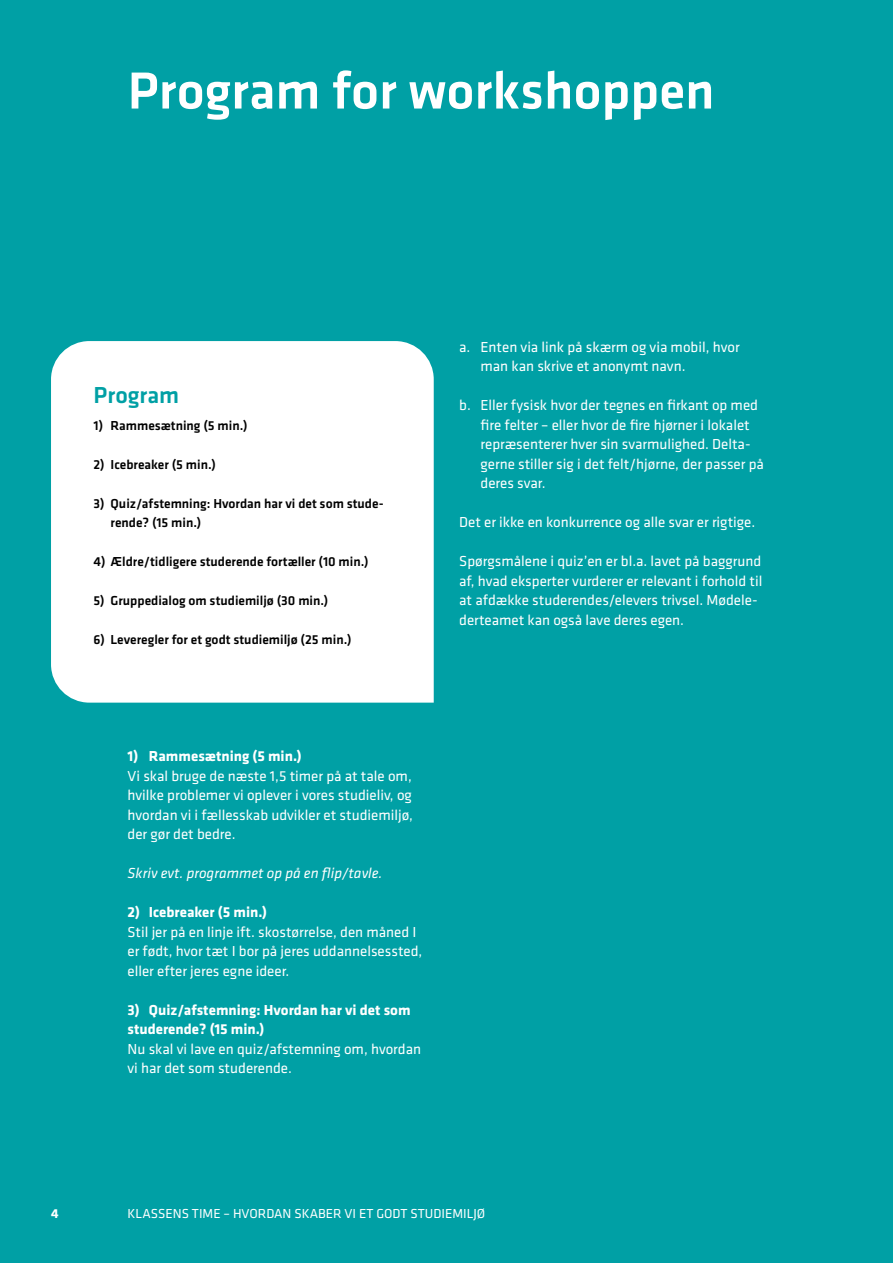
<style>
.page{position:relative;width:893px;height:1263px;background:#00a0a5}
.page>*{position:absolute;margin:0;border:0;box-sizing:border-box;transform-origin:0 0}
.t1{font:500 54px "Klavika";color:#fff}
.t2{font:500 24px "Klavika";color:#00a0a5}
.t3{font:15px/19.5px "Klavika";color:#fff}
.t4{font:700 15px/19.5px "Klavika";color:#fff}
.t5{font:italic 15px "Klavika";color:#fff}
.t6{font:500 13.5px/19.5px "Klavika";color:#000}
.t7{font:13.5px "Klavika";color:#fff}
.t8{font:700 13.5px "Klavika";color:#fff}
</style>
<div class="page">
<div style="left:51px;top:341px;width:383px;height:362px;background:#fff"></div>
<h1 class="t1" style="left:128px;top:54px;width:588px">Program for workshoppen</h1>
<h2 class="t2" style="left:94px;top:379px;width:87px">Program</h2>
<p class="t6" style="left:94px;top:415px;width:156px">1) Rammesætning (5 min.)</p>
<p class="t6" style="left:94px;top:454px;width:124px">2) Icebreaker (5 min.)</p>
<p class="t6" style="left:111px;top:493px;width:275px;text-indent:-17px">3) Quiz/afstemning: Hvordan har vi det som stude&shy;rende? (15 min.)</p>
<p class="t6" style="left:94px;top:551px;width:277px">4) Ældre/tidligere studerende fortæller (10 min.)</p>
<p class="t6" style="left:94px;top:590px;width:236px">5) Gruppedialog om studiemiljø (30 min.)</p>
<p class="t6" style="left:94px;top:629px;width:260px">6) Leveregler for et godt studiemiljø (25 min.)</p>
<p class="t3" style="left:480px;top:336px;width:261px;text-indent:-21px">a. Enten via link på skærm og via mobil, hvor man kan skrive et anonymt navn.</p>
<p class="t3" style="left:480px;top:395px;width:285px;text-indent:-21px">b. Eller fysisk hvor der tegnes en firkant op med fire felter – eller hvor de fire hjørner i lokalet repræsenterer hver sin svarmulighed. Delta&shy;gerne stiller sig i det felt/hjørne, der passer på deres svar.</p>
<p class="t3" style="left:459px;top:512px;width:297px">Det er ikke en konkurrence og alle svar er rigtige.</p>
<p class="t3" style="left:459px;top:551px;width:305px">Spørgsmålene i quiz’en er bl.a. lavet på baggrund af, hvad eksperter vurderer er relevant i forhold til at afdække studerendes/elevers trivsel. Mødele&shy;derteamet kan også lave deres egen.</p>
<p class="t4" style="left:128px;top:746px;width:176px">1) Rammesætning (5 min.)</p>
<p class="t3" style="left:128px;top:765px;width:287px;text-align:justify">Vi skal bruge de næste 1,5 timer på at tale om, hvilke problemer vi oplever i vores studieliv, og hvordan vi i fællesskab udvikler et studiemiljø, der gør det bedre.</p>
<p class="t5" style="left:128px;top:864px;width:256px">Skriv evt. programmet op på en flip/tavle.</p>
<p class="t4" style="left:128px;top:902px;width:141px">2) Icebreaker (5 min.)</p>
<p class="t3" style="left:128px;top:921px;width:296px">Stil jer på en linje ift. skostørrelse, den måned I er født, hvor tæt I bor på jeres uddannelsessted, eller efter jeres egne ideer.</p>
<p class="t4" style="left:128px;top:999px;width:284px">3) Quiz/afstemning: Hvordan har vi det som studerende? (15 min.)</p>
<p class="t3" style="left:128px;top:1038px;width:295px">Nu skal vi lave en quiz/afstemning om, hvordan vi har det som studerende.</p>
<p class="t8" style="left:51px;top:1203px;width:9px">4</p>
<p class="t7" style="left:128px;top:1204px;width:359px">KLASSENS TIME – HVORDAN SKABER VI ET GODT STUDIEMILJØ</p>
</div>
